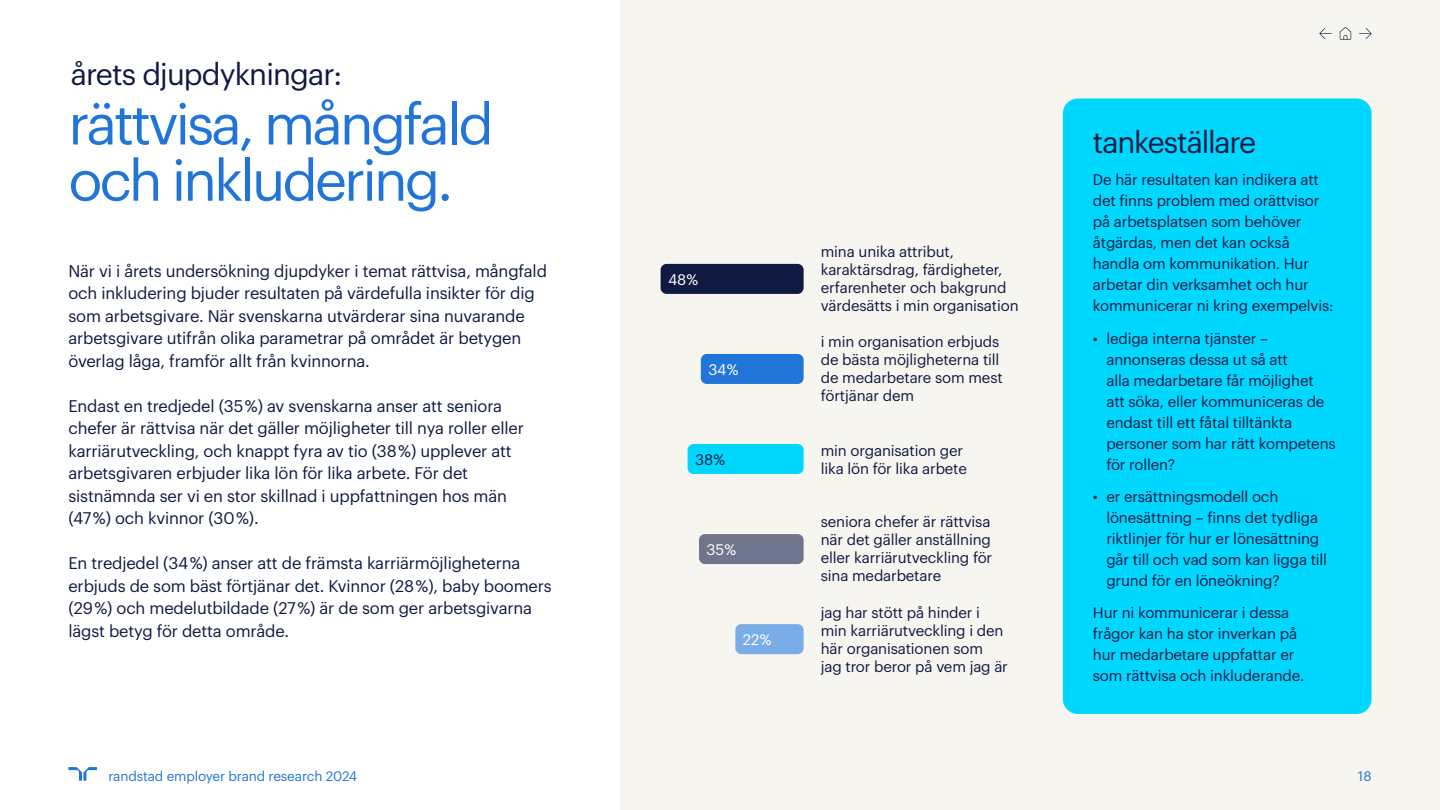
<style>
.page{position:relative;width:1440px;height:810px;background:#fff}
.page>*{position:absolute;margin:0;border:0;box-sizing:border-box;transform-origin:0 0}
.t1{font:56.25px/56.2px "Graphik";letter-spacing:-.05em;color:#2175d9}
.t2{font:30px "Graphik";letter-spacing:-.03em;color:#0f1941}
.t3{font:16.5px/22.5px "Graphik";letter-spacing:-.01em;color:#0f1941}
.t4{font:15px/21px "Graphik";letter-spacing:-.01em;color:#0f1941}
.t5{font:15px "Graphik";letter-spacing:-.01em;color:#fff}
.t6{font:13.5px "Graphik";letter-spacing:-.01em;color:#2175d9}
</style>
<div class="page">
<div style="left:621px;top:0;width:819px;height:810px;background:#f7f5f0"></div>
<div style="left:1063px;top:98px;width:309px;height:616px;background:#00d7ff;border-radius:15px"></div>
<div style="left:661px;top:264px;width:143px;height:30px;background:#0f1941;border-radius:6px"></div>
<div style="left:688px;top:444px;width:116px;height:30px;background:#00d7ff;border-radius:6px"></div>
<div style="left:699px;top:534px;width:105px;height:30px;background:#6f758d;border-radius:6px"></div>
<div style="left:701px;top:354px;width:103px;height:30px;background:#2175d9;border-radius:6px"></div>
<div style="left:735px;top:624px;width:69px;height:30px;background:#7aace8;border-radius:6px"></div>
<svg style="left:68px;top:767px;width:29px;height:14px"></svg>
<svg style="left:1359px;top:28px;width:13px;height:11px"></svg>
<svg style="left:1340px;top:27px;width:11px;height:13px"></svg>
<svg style="left:1319px;top:28px;width:13px;height:11px"></svg>
<h2 class="t2" style="left:71px;top:52px;width:273px">årets djupdykningar:</h2>
<h1 class="t1" style="left:68px;top:91px;width:427px">rättvisa, mångfald och inkludering.</h1>
<p class="t3" style="left:68px;top:258px;width:480px">När vi i årets undersökning djupdyker i temat rättvisa, mångfald och inkludering bjuder resultaten på värdefulla insikter för dig som arbetsgivare. När svenskarna utvärderar sina nuvarande arbetsgivare utifrån olika parametrar på området är betygen överlag låga, framför allt från kvinnorna.</p>
<p class="t3" style="left:68px;top:393px;width:457px">Endast en tredjedel (35%) av svenskarna anser att seniora chefer är rättvisa när det gäller möjligheter till nya roller eller karriärutveckling, och knappt fyra av tio (38%) upplever att arbetsgivaren erbjuder lika lön för lika arbete. För det sistnämnda ser vi en stor skillnad i uppfattningen hos män (47%) och kvinnor (30%).</p>
<p class="t3" style="left:68px;top:551px;width:485px">En tredjedel (34%) anser att de främsta karriärmöjligheterna erbjuds de som bäst förtjänar det. Kvinnor (28%), baby boomers (29%) och medelutbildade (27%) är de som ger arbetsgivarna lägst betyg för detta område.</p>
<p class="t5" style="left:668px;top:268px;width:32px">48%</p>
<p class="t5" style="left:708px;top:358px;width:32px">34%</p>
<p class="t4" style="left:695px;top:448px;width:32px">38%</p>
<p class="t5" style="left:706px;top:539px;width:31px">35%</p>
<p class="t5" style="left:743px;top:629px;width:30px">22%</p>
<p class="t4" style="left:821px;top:242px;width:199px;line-height:18px">mina unika attribut, karaktärsdrag, färdigheter, erfarenheter och bakgrund värdesätts i min organisation</p>
<p class="t4" style="left:821px;top:331px;width:183px;line-height:18px">i min organisation erbjuds de bästa möjligheterna till de medarbetare som mest förtjänar dem</p>
<p class="t4" style="left:821px;top:440px;width:148px;line-height:18px">min organisation ger lika lön för lika arbete</p>
<p class="t4" style="left:821px;top:511px;width:173px;line-height:18px;text-align:justify">seniora chefer är rättvisa när det gäller anställning eller karriärutveckling för sina medarbetare</p>
<p class="t4" style="left:821px;top:603px;width:189px;line-height:18px">jag har stött på hinder i min karriärutveckling i den här organisationen som<br>jag tror beror på vem jag är</p>
<h2 class="t2" style="left:1093px;top:120px;width:165px">tankeställare</h2>
<p class="t4" style="left:1093px;top:168px;width:242px">De här resultaten kan indikera att det finns problem med orättvisor på arbetsplatsen som behöver åtgärdas, men det kan också handla om kommunikation. Hur arbetar din verksamhet och hur kommunicerar ni kring exempelvis:</p>
<p class="t4" style="left:1106px;top:326px;width:231px;text-indent:-14px">• lediga interna tjänster – annonseras dessa ut så att<br>alla medarbetare får möjlighet att söka, eller kommuniceras de endast till ett fåtal tilltänkta personer som har rätt kompetens för rollen?</p>
<p class="t4" style="left:1106px;top:485px;width:222px;text-indent:-14px">• er ersättningsmodell och lönesättning – finns det tydliga riktlinjer för hur er lönesättning går till och vad som kan ligga till grund för en löneökning?</p>
<p class="t4" style="left:1093px;top:601px;width:213px">Hur ni kommunicerar i dessa frågor kan ha stor inverkan på hur medarbetare uppfattar er som rättvisa och inkluderande.</p>
<p class="t6" style="left:108px;top:766px;width:250px">randstad employer brand research 2024</p>
<p class="t6" style="left:1358px;top:766px;width:15px">18</p>
</div>
